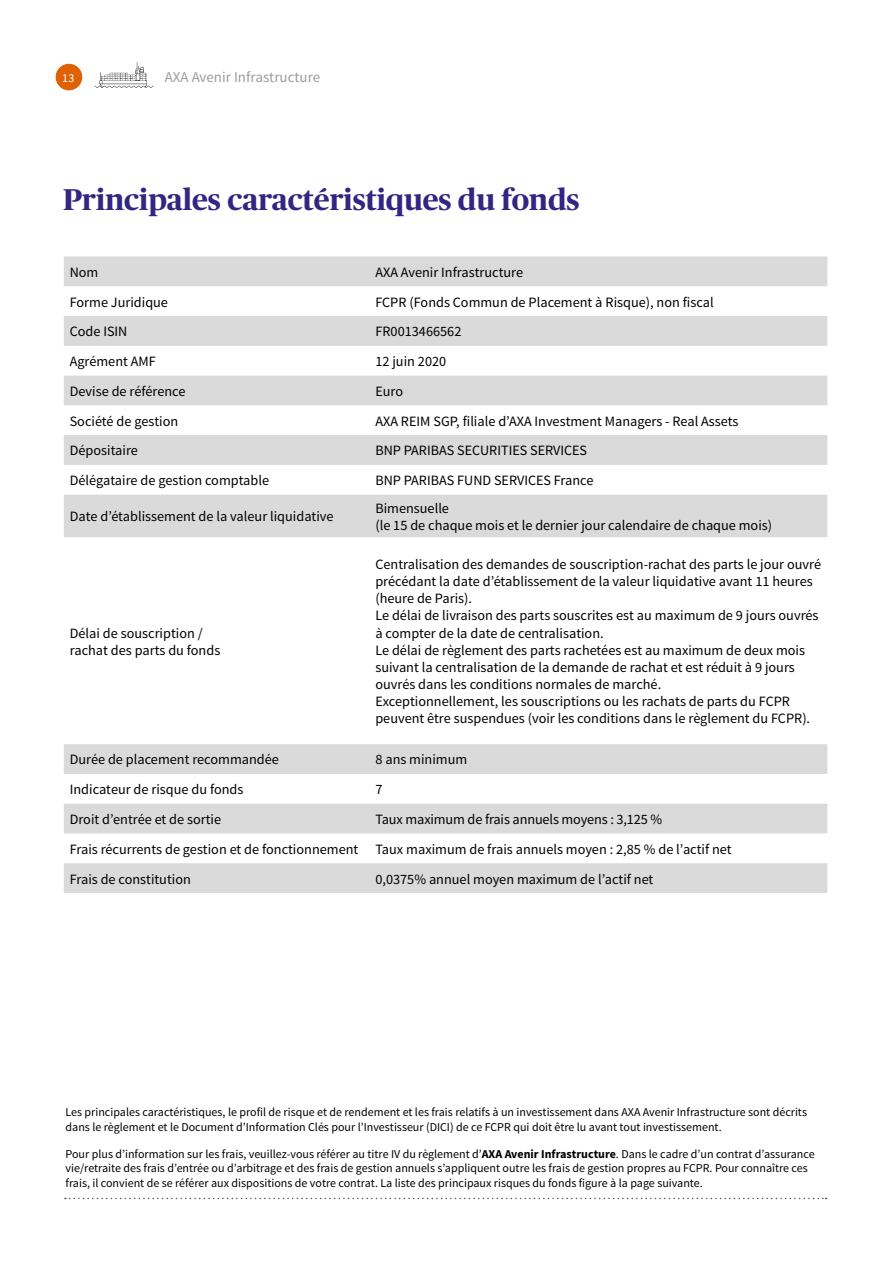
<style>
.page{position:relative;width:893px;height:1263px;background:#fff}
.page>*{position:absolute;margin:0;border:0;box-sizing:border-box;transform-origin:0 0}
.t1{font:700 30px "Publico Headline";color:#312783}
.t2{font:15px "Source Sans Pro";color:#9d9d9c}
.t3{font:14.25px/17.1px "Source Sans Pro";color:#000}
.t4{font:12px/14.4px "Source Sans Pro";color:#000}
.t5{font:12px "Source Sans Pro";color:#fff}
.s1{font-weight:700}
</style>
<div class="page">
<svg style="left:65px;top:1198px;width:762px;height:1px"></svg>
<div style="left:56px;top:64px;width:26px;height:26px;background:#de6106;border-radius:50%"></div>
<svg style="left:64px;top:256px;width:763px;height:637px"></svg>
<svg style="left:95px;top:62px;width:58px;height:26px"></svg>
<p class="t5" style="left:62px;top:70px;width:14px">13</p>
<p class="t2" style="left:165px;top:68px;width:157px">AXA Avenir Infrastructure</p>
<h1 class="t1" style="left:63px;top:178px;width:518px">Principales caractéristiques du fonds</h1>
<p class="t3" style="left:70px;top:264px;width:30px">Nom</p>
<p class="t3" style="left:375px;top:264px;width:149px">AXA Avenir Infrastructure</p>
<p class="t3" style="left:70px;top:293px;width:100px">Forme Juridique</p>
<p class="t3" style="left:375px;top:293px;width:340px">FCPR (Fonds Commun de Placement à Risque), non fiscal</p>
<p class="t3" style="left:70px;top:323px;width:59px">Code ISIN</p>
<p class="t3" style="left:375px;top:323px;width:87px">FR0013466562</p>
<p class="t3" style="left:70px;top:353px;width:88px">Agrément AMF</p>
<p class="t3" style="left:375px;top:353px;width:72px">12 juin 2020</p>
<p class="t3" style="left:70px;top:383px;width:117px">Devise de référence</p>
<p class="t3" style="left:375px;top:383px;width:29px">Euro</p>
<p class="t3" style="left:70px;top:413px;width:110px">Société de gestion</p>
<p class="t3" style="left:375px;top:413px;width:365px">AXA REIM SGP, filiale d’AXA Investment Managers - Real Assets</p>
<p class="t3" style="left:70px;top:442px;width:70px">Dépositaire</p>
<p class="t3" style="left:375px;top:442px;width:213px">BNP PARIBAS SECURITIES SERVICES</p>
<p class="t3" style="left:70px;top:472px;width:201px">Délégataire de gestion comptable</p>
<p class="t3" style="left:375px;top:472px;width:220px">BNP PARIBAS FUND SERVICES France</p>
<p class="t3" style="left:70px;top:508px;width:265px">Date d’établissement de la valeur liquidative</p>
<p class="t3" style="left:375px;top:500px;width:398px">Bimensuelle<br>(le 15 de chaque mois et le dernier jour calendaire de chaque mois)</p>
<p class="t3" style="left:70px;top:624px;width:152px">Délai de souscription / rachat des parts du fonds</p>
<p class="t3" style="left:375px;top:556px;width:447px">Centralisation des demandes de souscription-rachat des parts le jour ouvré précédant la date d’établissement de la valeur liquidative avant 11 heures (heure de Paris).<br>Le délai de livraison des parts souscrites est au maximum de 9 jours ouvrés à compter de la date de centralisation.<br>Le délai de règlement des parts rachetées est au maximum de deux mois suivant la centralisation de la demande de rachat et est réduit à 9 jours ouvrés dans les conditions normales de marché.<br>Exceptionnellement, les souscriptions ou les rachats de parts du FCPR peuvent être suspendues (voir les conditions dans le règlement du FCPR).</p>
<p class="t3" style="left:70px;top:751px;width:211px">Durée de placement recommandée</p>
<p class="t3" style="left:375px;top:751px;width:93px">8 ans minimum</p>
<p class="t3" style="left:70px;top:781px;width:175px">Indicateur de risque du fonds</p>
<p class="t3" style="left:375px;top:781px;width:9px">7</p>
<p class="t3" style="left:70px;top:811px;width:153px">Droit d’entrée et de sortie</p>
<p class="t3" style="left:70px;top:805px;width:663px;line-height:29.7px;text-indent:306px">Taux maximum de frais annuels moyens : 3,125 %<br>Frais récurrents de gestion et de fonctionnement Taux maximum de frais annuels moyen : 2,85 % de l’actif net<br>Frais de constitution</p>
<p class="t3" style="left:375px;top:870px;width:280px">0,0375% annuel moyen maximum de l’actif net</p>
<p class="t4" style="left:66px;top:1105px;width:743px">Les principales caractéristiques, le profil de risque et de rendement et les frais relatifs à un investissement dans AXA Avenir Infrastructure sont décrits dans le règlement et le Document d’Information Clés pour l’Investisseur (DICI) de ce FCPR qui doit être lu avant tout investissement.</p>
<p class="t4" style="left:66px;top:1147px;width:750px">Pour plus d’information sur les frais, veuillez-vous référer au titre IV du règlement d’<span class="s1">AXA Avenir Infrastructure</span>. Dans le cadre d’un contrat d’assurance vie/retraite des frais d’entrée ou d’arbitrage et des frais de gestion annuels s’appliquent outre les frais de gestion propres au FCPR. Pour connaître ces frais, il convient de se référer aux dispositions de votre contrat. La liste des principaux risques du fonds figure à la page suivante.</p>
</div>
